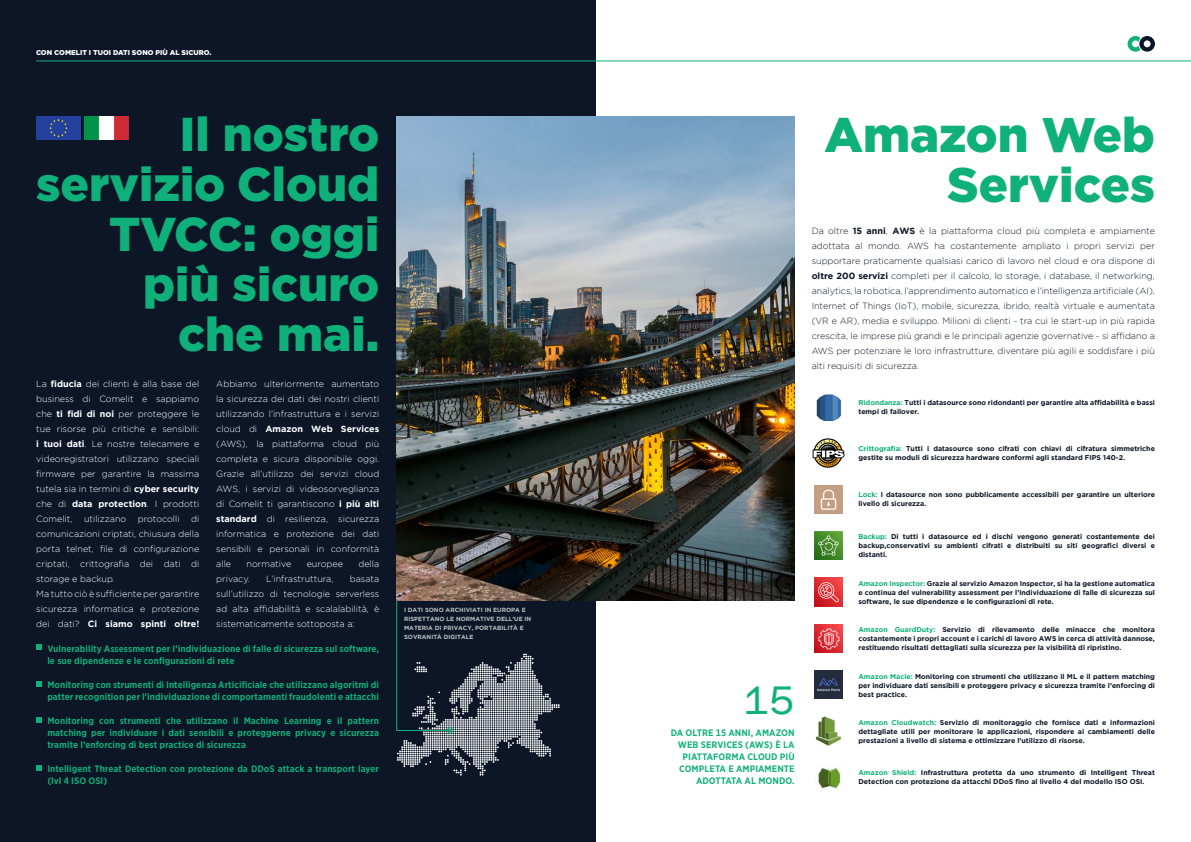
<style>
.page{position:relative;width:1191px;height:842px;background:#fff}
.page>*{position:absolute;margin:0;border:0;box-sizing:border-box;transform-origin:0 0}
.t1{font:900 48.5px/50px "Gotham";color:#0fb07a;text-align:right}
.t2{font:900 47.4px/50px "Gotham";color:#0fb07a;text-align:right}
.t3{font:300 39.2px "Epillox";color:#0fb07a}
.t4{font:300 9px/15px "Gotham";color:#fff;text-align:justify}
.t5{font:300 9px/15px "Gotham";color:#0c1627;text-align:justify}
.t6{font:700 9px/12px "Gotham Narrow Office";color:#0fb07a}
.t7{font:700 7px/9px "Gotham";color:#0c1627;text-align:justify}
.t8{font:900 7px "Gotham";color:#fff}
.t9{font:700 6px/9px "Gotham";color:#bcbdc0}
.s1{font-weight:700}
.s2{color:#0fb07a}
</style>
<div class="page">
<div style="left:0;top:0;width:595px;height:842px;background:#0c1627"></div>
<hr style="left:36px;top:60px;width:1155px;height:1px;background:#0fb07a">
<svg style="left:1127px;top:36px;width:28px;height:16px"></svg>
<img style="left:813px;top:439px;width:31px;height:28px">
<svg style="left:36px;top:645px;width:5px;height:5px"></svg>
<svg style="left:36px;top:681px;width:5px;height:5px"></svg>
<svg style="left:36px;top:717px;width:5px;height:5px"></svg>
<svg style="left:36px;top:765px;width:5px;height:6px"></svg>
<img style="left:396px;top:117px;width:398px;height:483px">
<svg style="left:396px;top:592px;width:163px;height:183px"></svg>
<img style="left:814px;top:531px;width:28px;height:29px">
<img style="left:814px;top:485px;width:28px;height:29px">
<img style="left:814px;top:578px;width:28px;height:28px">
<img style="left:814px;top:624px;width:28px;height:28px">
<img style="left:814px;top:670px;width:28px;height:29px">
<img style="left:815px;top:717px;width:27px;height:28px">
<img style="left:818px;top:767px;width:23px;height:22px">
<img style="left:816px;top:394px;width:26px;height:27px">
<img style="left:84px;top:117px;width:45px;height:23px">
<img style="left:36px;top:117px;width:44px;height:23px">
<p class="t8" style="left:36px;top:49px;width:177px">CON COMELIT I TUOI DATI SONO PIÙ AL SICURO.</p>
<p class="t2" style="left:36px;top:108px;width:345px">Il nostro servizio Cloud<br>TVCC: oggi più sicuro</p>
<p class="t2" style="left:178px;top:308px;width:203px">che mai.</p>
<p class="t4" style="left:36px;top:376px;width:164px">La <span class="s1">fiducia</span> dei clienti è alla base del business di Comelit e sappiamo che <span class="s1">ti fidi di noi</span> per proteggere le tue risorse più critiche e sensibili: <span class="s1">i tuoi dati</span>. Le nostre telecamere e videoregistratori utilizzano speciali firmware per garantire la massima tutela sia in termini di <span class="s1">cyber security </span>che di <span class="s1">data protection</span>. I prodotti Comelit,</p>
<p class="t4" style="left:216px;top:376px;width:164px">Abbiamo ulteriormente aumentato la sicurezza dei dati dei nostri clienti utilizzando l’infrastruttura e i servizi cloud di <span class="s1">Amazon Web Services </span>(AWS), la piattaforma cloud più completa e sicura disponibile oggi.<br>Grazie all’utilizzo dei servizi cloud AWS, i servizi di videosorveglianza di Comelit ti garantiscono <span class="s1">i più alti standard</span> di resilienza, sicurezza informatica e protezione dei dati sensibili e personali in conformità alle</p>
<p class="t4" style="left:36px;top:511px;width:164px;text-indent:155px">di comunicazioni criptati, chiusura della porta telnet, file di configurazione criptati, crittografia dei dati di storage e backup.</p>
<p class="t4" style="left:36px;top:586px;width:164px">Ma tutto ciò è sufficiente per garantire sicurezza informatica e protezione dei dati? <span class="s1">Ci siamo spinti oltre!</span></p>
<p class="t4" style="left:84px;top:511px;width:44px">utilizzano</p>
<p class="t4" style="left:138px;top:511px;width:43px">protocolli</p>
<p class="t4" style="left:247px;top:556px;width:46px">normative</p>
<p class="t4" style="left:307px;top:556px;width:38px">europee</p>
<p class="t4" style="left:358px;top:556px;width:22px">della</p>
<p class="t4" style="left:216px;top:571px;width:35px">privacy.</p>
<p class="t4" style="left:266px;top:571px;width:69px">L’infrastruttura,</p>
<p class="t4" style="left:216px;top:571px;width:164px;text-indent:133px">basata sull’utilizzo di tecnologie serverless ad alta affidabilità e scalalabilità, è sistematicamente sottoposta a:</p>
<p class="t6" style="left:47px;top:643px;width:333px">Vulnerability Assessment per l’individuazione di falle di sicurezza sul software, le sue dipendenze e le configurazioni di rete</p>
<p class="t6" style="left:47px;top:679px;width:333px">Monitoring con strumenti di Intelligenza Articificiale che utilizzano algoritmi di patter recognition per l’individuazione di comportamenti fraudolenti e attacchi</p>
<p class="t6" style="left:47px;top:715px;width:333px;text-align:justify">Monitoring con strumenti che utilizzano il Machine Learning e il pattern matching per individuare i dati sensibili e proteggerne privacy e sicurezza tramite l’enforcing di best practice di sicurezza</p>
<p class="t6" style="left:47px;top:763px;width:333px">Intelligent Threat Detection con protezione da DDoS attack a transport layer (lvl 4 ISO OSI)</p>
<p class="t9" style="left:404px;top:605px;width:129px">I DATI SONO ARCHIVIATI IN EUROPA E<br>RISPETTANO LE NORMATIVE DELL’UE IN<br>MATERIA DI PRIVACY, PORTABILITÀ E<br>SOVRANITÀ DIGITALE</p>
<p class="t3" style="left:744px;top:666px;width:52px">15</p>
<p class="t6" style="left:671px;top:727px;width:125px;text-align:right">DA OLTRE 15 ANNI, AMAZON<br>WEB SERVICES (AWS) È LA<br>PIATTAFORMA CLOUD PIÙ<br>COMPLETA E AMPIAMENTE<br>ADOTTATA AL MONDO.</p>
<p class="t1" style="left:824px;top:109px;width:332px">Amazon Web<br>Services</p>
<p class="t5" style="left:811px;top:223px;width:345px">Da oltre <span class="s1">15 anni</span>, <span class="s1">AWS</span> è la piattaforma cloud più completa e ampiamente adottata al mondo. AWS ha costantemente ampliato i propri servizi per supportare praticamente qualsiasi carico di lavoro nel cloud e ora dispone di <span class="s1">oltre 200 servizi</span> completi per il calcolo, lo storage, i database, il networking, analytics, la robotica, l’apprendimento automatico e l’intelligenza artificiale (AI), Internet of Things (IoT), mobile, sicurezza, ibrido, realtà virtuale e aumentata (VR e AR), media e sviluppo. Milioni di clienti - tra cui le start-up in più rapida crescita, le imprese più grandi e le principali agenzie governative - si affidano a AWS per potenziare le loro infrastrutture, diventare più agili e soddisfare i più alti requisiti di sicurezza.</p>
<p class="t7" style="left:858px;top:398px;width:298px"><span class="s2">Ridondanza:</span> Tutti i datasource sono ridondanti per garantire alta affidabilità e bassi tempi di failover.</p>
<p class="t7" style="left:858px;top:444px;width:298px"><span class="s2">Crittografia:</span> Tutti i datasource sono cifrati con chiavi di cifratura simmetriche gestite su moduli di sicurezza hardware conformi agli standard FIPS 140-2.</p>
<p class="t7" style="left:858px;top:490px;width:298px"><span class="s2">Lock:</span> I datasource non sono pubblicamente accessibili per garantire un ulteriore livello di sicurezza.</p>
<p class="t7" style="left:858px;top:532px;width:298px"><span class="s2">Backup:</span> Di tutti i datasource ed i dischi vengono generati costantemente dei backup,conservativi su ambienti cifrati e distribuiti su siti geografici diversi e distanti.</p>
<p class="t7" style="left:858px;top:578px;width:298px"><span class="s2">Amazon Inspector:</span> Grazie al servizio Amazon Inspector, si ha la gestione automatica e continua del vulnerability assessment per l’individuazione di falle di sicurezza sul software, le sue dipendenze e le configurazioni di rete.</p>
<p class="t7" style="left:858px;top:625px;width:298px"><span class="s2">Amazon GuardDuty:</span> Servizio di rilevamento delle minacce che monitora costantemente i propri account e i carichi di lavoro AWS in cerca di attività dannose, restituendo risultati dettagliati sulla sicurezza per la visibilità di ripristino.</p>
<p class="t7" style="left:858px;top:671px;width:298px"><span class="s2">Amazon Macie:</span> Monitoring con strumenti che utilizzano il ML e il pattern matching per individuare dati sensibili e proteggere privacy e sicurezza tramite l’enforcing di best practice.</p>
<p class="t7" style="left:858px;top:717px;width:298px"><span class="s2">Amazon Cloudwatch:</span> Servizio di monitoraggio che fornisce dati e informazioni dettagliate utili per monitorare le applicazioni, rispondere ai cambiamenti delle prestazioni a livello di sistema e ottimizzare l’utilizzo di risorse.</p>
<p class="t7" style="left:858px;top:768px;width:298px"><span class="s2">Amazon Shield:</span> Infrastruttura protetta da uno strumento di Intelligent Threat<br>Detection con protezione da attacchi DDoS fino al livello 4 del modello ISO OSI.</p>
</div>
